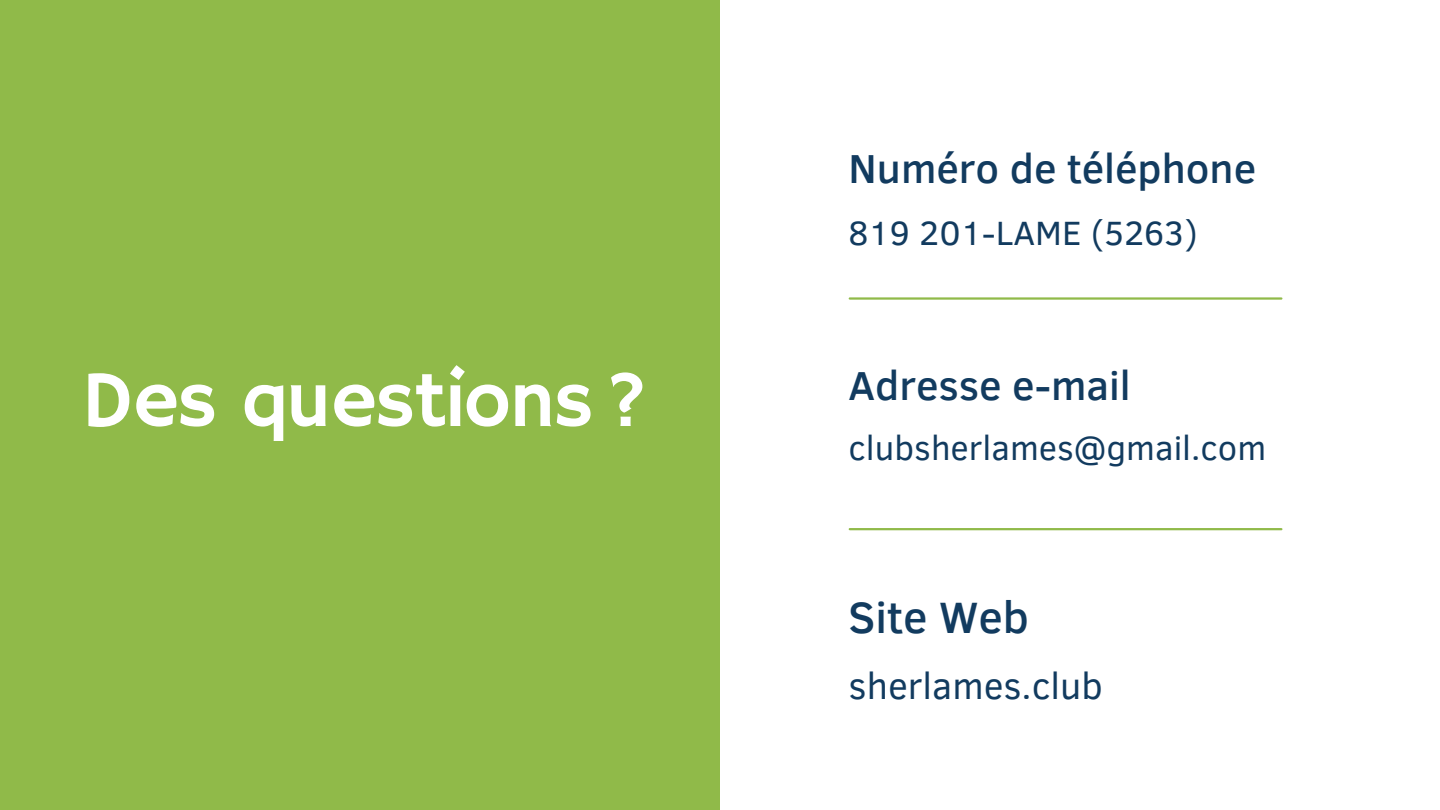
<style>
.page{position:relative;width:1440px;height:810px;background:#fff}
.page>*{position:absolute;margin:0;border:0;box-sizing:border-box;transform-origin:0 0}
.t1{font:79.7px "Hammersmith One";letter-spacing:-.02em;color:#fff}
.t2{font:500 45px "Clear Sans";color:#123b5f}
.t3{font:500 41.5px "Clear Sans";color:#123b5f}
.t4{font:37.5px "Clear Sans";color:#123b5f}
.t5{font:34.5px "Clear Sans";color:#123b5f}
</style>
<div class="page">
<div style="left:0;top:0;width:720px;height:810px;background:#90ba49"></div>
<hr style="left:850px;top:297px;width:431px;height:3px;background:#90ba49">
<hr style="left:850px;top:528px;width:431px;height:2px;background:#90ba49">
<p class="t1" style="left:81px;top:354px;width:568px">Des questions ?</p>
<p class="t3" style="left:849px;top:139px;width:409px">Numéro de téléphone</p>
<p class="t5" style="left:849px;top:208px;width:351px">819 201-LAME (5263)</p>
<p class="t3" style="left:849px;top:355px;width:284px">Adresse e-mail</p>
<p class="t5" style="left:849px;top:423px;width:419px">clubsherlames@gmail.com</p>
<p class="t2" style="left:849px;top:585px;width:182px">Site Web</p>
<p class="t4" style="left:849px;top:658px;width:256px">sherlames.club</p>
</div>
